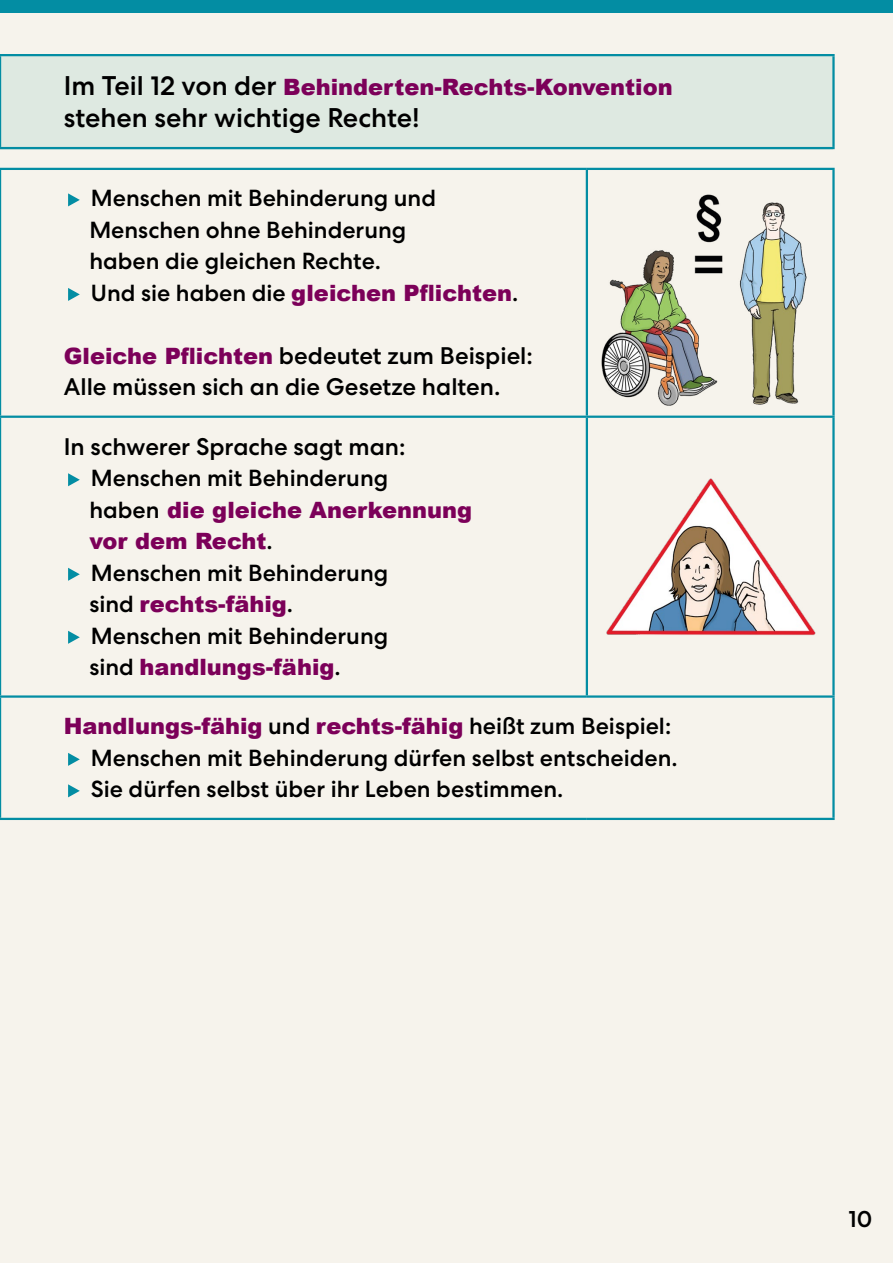
<style>
.page{position:relative;width:893px;height:1263px;background:#f6f3ec}
.page>*{position:absolute;margin:0;border:0;box-sizing:border-box;transform-origin:0 0}
.Überschrift2{font:500 27px "Centra No 2";color:#000}
.Überschrift_3{font:500 24px/31.5px "Centra No 2";color:#000}
.Aufzählung{font:500 23.25px/31.5px "Centra No 2";color:#000}
.Aufzählung-2{font:900 22.5px/31.5px "Arial";color:#7c0059}
.Fließtext{font:900 22.5px "Arial";color:#7c0059}
.Überschrift2-2{font:900 22.5px "Arial";color:#7c0059}
.s1{font-family:"Centra No 2";font-weight:500;font-size:27px;color:#000}
.s2{font-family:"Centra No 2";font-weight:500;font-size:23.25px;color:#000}
.s3{font-family:"Arial";font-weight:900;font-size:22.5px;color:#7c0059}
</style>
<div class="page">
<div style="left:0;top:55px;width:832px;height:95px;background:#dee9e1"></div>
<hr style="left:0;top:54px;width:835px;height:2px;background:#038da3">
<hr style="left:0;top:56px;width:1px;height:91px;background:#038da3">
<hr style="left:832px;top:56px;width:3px;height:91px;background:#038da3">
<hr style="left:0;top:147px;width:835px;height:2px;background:#038da3">
<hr style="left:0;top:168px;width:587px;height:2px;background:#038da3">
<hr style="left:0;top:170px;width:1px;height:246px;background:#038da3">
<hr style="left:587px;top:168px;width:248px;height:2px;background:#038da3">
<hr style="left:586px;top:170px;width:2px;height:246px;background:#038da3">
<hr style="left:832px;top:170px;width:3px;height:246px;background:#038da3">
<hr style="left:0;top:416px;width:587px;height:2px;background:#038da3">
<hr style="left:0;top:418px;width:1px;height:277px;background:#038da3">
<hr style="left:587px;top:416px;width:248px;height:2px;background:#038da3">
<hr style="left:586px;top:418px;width:2px;height:277px;background:#038da3">
<hr style="left:832px;top:418px;width:3px;height:277px;background:#038da3">
<hr style="left:0;top:695px;width:587px;height:3px;background:#038da3">
<hr style="left:0;top:698px;width:1px;height:120px;background:#038da3">
<hr style="left:587px;top:695px;width:248px;height:3px;background:#038da3">
<hr style="left:832px;top:698px;width:3px;height:120px;background:#038da3">
<hr style="left:0;top:818px;width:587px;height:2px;background:#038da3">
<hr style="left:587px;top:818px;width:248px;height:2px;background:#038da3">
<svg style="left:68px;top:193px;width:12px;height:13px"></svg>
<svg style="left:68px;top:288px;width:12px;height:13px"></svg>
<svg style="left:68px;top:473px;width:12px;height:13px"></svg>
<svg style="left:68px;top:568px;width:12px;height:13px"></svg>
<svg style="left:68px;top:631px;width:12px;height:13px"></svg>
<img style="left:606px;top:478px;width:210px;height:158px">
<svg style="left:68px;top:753px;width:12px;height:13px"></svg>
<svg style="left:68px;top:784px;width:12px;height:13px"></svg>
<div style="left:0;top:0;width:893px;height:13px;background:#038da3"></div>
<img style="left:601px;top:250px;width:117px;height:156px">
<img style="left:739px;top:202px;width:68px;height:203px">
<img style="left:690px;top:250px;width:33px;height:31px">
<img style="left:696px;top:194px;width:26px;height:49px">
<h2 class="Überschrift2-2" style="left:64px;top:71px;width:610px"><span class="s1">Im Teil 12 von der</span> Behinderten-Rechts-Konvention</h2>
<h2 class="Überschrift2" style="left:64px;top:102px;width:357px">stehen sehr wichtige Rechte!</h2>
<p class="Aufzählung" style="left:89px;top:183px;width:348px">Menschen mit Behinderung und<br>Menschen ohne Behinderung haben die gleichen Rechte.</p>
<p class="Aufzählung-2" style="left:91px;top:276px;width:429px"><span class="s2">Und sie haben die</span> gleichen Pflichten<span class="s2">.</span></p>
<h3 class="Überschrift_3" style="left:64px;top:340px;width:471px"><span class="s3">Gleiche Pflichten</span> bedeutet zum Beispiel:<br>Alle müssen sich an die Gesetze halten.</h3>
<h3 class="Überschrift_3" style="left:64px;top:431px;width:343px">In schwerer Sprache sagt man:</h3>
<p class="Aufzählung" style="left:91px;top:463px;width:299px">Menschen mit Behinderung</p>
<p class="Aufzählung-2" style="left:89px;top:493px;width:384px"><span class="s2">haben</span> die gleiche Anerkennung vor dem Recht<span class="s2">.</span></p>
<p class="Aufzählung" style="left:91px;top:557px;width:299px">Menschen mit Behinderung</p>
<p class="Aufzählung-2" style="left:89px;top:588px;width:205px"><span class="s2">sind</span> rechts-fähig<span class="s2">.</span></p>
<p class="Aufzählung" style="left:91px;top:620px;width:299px">Menschen mit Behinderung</p>
<p class="Aufzählung-2" style="left:89px;top:651px;width:253px"><span class="s2">sind</span> handlungs-fähig<span class="s2">.</span></p>
<p class="Fließtext" style="left:64px;top:710px;width:609px">Handlungs-fähig <span class="s2">und</span> rechts-fähig <span class="s2">heißt zum Beispiel:</span></p>
<p class="Aufzählung" style="left:91px;top:742px;width:588px">Menschen mit Behinderung dürfen selbst entscheiden.</p>
<p class="Aufzählung" style="left:91px;top:774px;width:474px">Sie dürfen selbst über ihr Leben bestimmen.</p>
<p class="Aufzählung" style="left:848px;top:1203px;width:25px">10</p>
</div>
